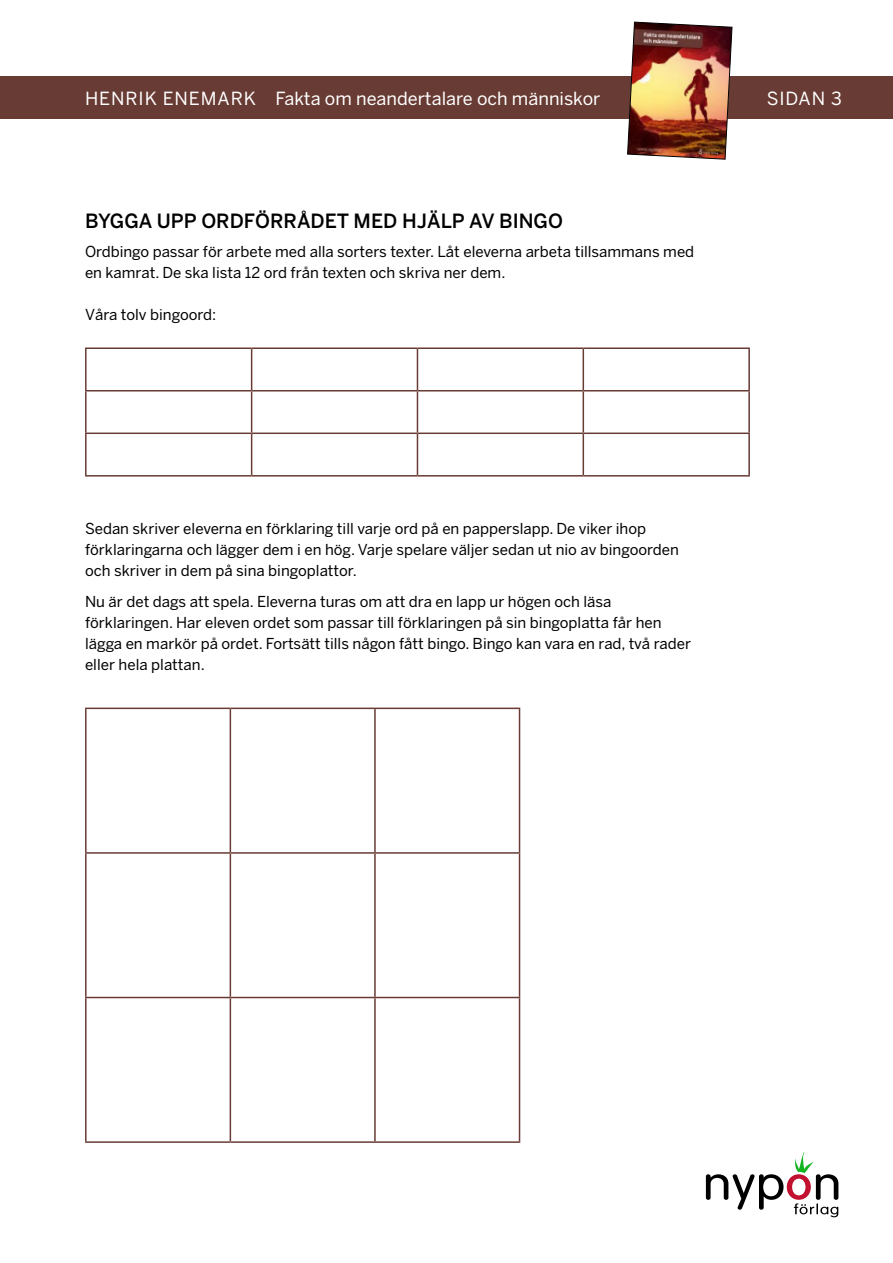
<style>
.page{position:relative;width:893px;height:1263px;background:#fff}
.page>*{position:absolute;margin:0;border:0;box-sizing:border-box;transform-origin:0 0}
.t1{font:500 19.5px "Benton Sans";color:#000}
.t2{font:18px "Benton Sans";color:#fff}
.t3{font:15px/21px "Benton Sans";color:#000}
</style>
<div class="page">
<div style="left:0;top:77px;width:893px;height:42px;background:#683b34"></div>
<img style="left:627px;top:21px;width:106px;height:139px">
<svg style="left:706px;top:1152px;width:132px;height:65px"></svg>
<hr style="left:85px;top:347px;width:167px;height:2px;background:#683b34">
<hr style="left:85px;top:349px;width:2px;height:41px;background:#683b34">
<hr style="left:252px;top:347px;width:165px;height:2px;background:#683b34">
<hr style="left:251px;top:349px;width:1px;height:41px;background:#683b34">
<hr style="left:417px;top:347px;width:166px;height:2px;background:#683b34">
<hr style="left:417px;top:349px;width:1px;height:41px;background:#683b34">
<hr style="left:583px;top:347px;width:167px;height:2px;background:#683b34">
<hr style="left:583px;top:349px;width:1px;height:41px;background:#683b34">
<hr style="left:748px;top:349px;width:2px;height:41px;background:#683b34">
<hr style="left:85px;top:390px;width:167px;height:1px;background:#683b34">
<hr style="left:85px;top:391px;width:2px;height:41px;background:#683b34">
<hr style="left:252px;top:390px;width:165px;height:1px;background:#683b34">
<hr style="left:251px;top:391px;width:1px;height:41px;background:#683b34">
<hr style="left:417px;top:390px;width:166px;height:1px;background:#683b34">
<hr style="left:417px;top:391px;width:1px;height:41px;background:#683b34">
<hr style="left:583px;top:390px;width:167px;height:1px;background:#683b34">
<hr style="left:583px;top:391px;width:1px;height:41px;background:#683b34">
<hr style="left:748px;top:391px;width:2px;height:41px;background:#683b34">
<hr style="left:85px;top:432px;width:167px;height:2px;background:#683b34">
<hr style="left:85px;top:434px;width:2px;height:41px;background:#683b34">
<hr style="left:252px;top:432px;width:165px;height:2px;background:#683b34">
<hr style="left:251px;top:434px;width:1px;height:41px;background:#683b34">
<hr style="left:417px;top:432px;width:166px;height:2px;background:#683b34">
<hr style="left:417px;top:434px;width:1px;height:41px;background:#683b34">
<hr style="left:583px;top:432px;width:167px;height:2px;background:#683b34">
<hr style="left:583px;top:434px;width:1px;height:41px;background:#683b34">
<hr style="left:748px;top:434px;width:2px;height:41px;background:#683b34">
<hr style="left:85px;top:475px;width:167px;height:2px;background:#683b34">
<hr style="left:252px;top:475px;width:165px;height:2px;background:#683b34">
<hr style="left:417px;top:475px;width:166px;height:2px;background:#683b34">
<hr style="left:583px;top:475px;width:167px;height:2px;background:#683b34">
<hr style="left:85px;top:708px;width:145px;height:1px;background:#683b34">
<hr style="left:85px;top:709px;width:2px;height:143px;background:#683b34">
<hr style="left:230px;top:708px;width:145px;height:1px;background:#683b34">
<hr style="left:230px;top:709px;width:1px;height:143px;background:#683b34">
<hr style="left:375px;top:708px;width:145px;height:1px;background:#683b34">
<hr style="left:374px;top:709px;width:2px;height:143px;background:#683b34">
<hr style="left:519px;top:709px;width:1px;height:143px;background:#683b34">
<hr style="left:85px;top:852px;width:145px;height:2px;background:#683b34">
<hr style="left:85px;top:854px;width:2px;height:143px;background:#683b34">
<hr style="left:230px;top:852px;width:145px;height:2px;background:#683b34">
<hr style="left:230px;top:854px;width:1px;height:143px;background:#683b34">
<hr style="left:375px;top:852px;width:145px;height:2px;background:#683b34">
<hr style="left:374px;top:854px;width:2px;height:143px;background:#683b34">
<hr style="left:519px;top:854px;width:1px;height:143px;background:#683b34">
<hr style="left:85px;top:997px;width:145px;height:1px;background:#683b34">
<hr style="left:85px;top:998px;width:2px;height:143px;background:#683b34">
<hr style="left:230px;top:997px;width:145px;height:1px;background:#683b34">
<hr style="left:230px;top:998px;width:1px;height:143px;background:#683b34">
<hr style="left:375px;top:997px;width:145px;height:1px;background:#683b34">
<hr style="left:374px;top:998px;width:2px;height:143px;background:#683b34">
<hr style="left:519px;top:998px;width:1px;height:143px;background:#683b34">
<hr style="left:85px;top:1141px;width:145px;height:2px;background:#683b34">
<hr style="left:230px;top:1141px;width:145px;height:2px;background:#683b34">
<hr style="left:375px;top:1141px;width:145px;height:2px;background:#683b34">
<p class="t2" style="left:85px;top:88px;width:517px">HENRIK ENEMARK Fakta om neandertalare och människor</p>
<p class="t2" style="left:767px;top:88px;width:77px">SIDAN 3</p>
<h1 class="t1" style="left:85px;top:210px;width:479px">BYGGA UPP ORDFÖRRÅDET MED HJÄLP AV BINGO</h1>
<p class="t3" style="left:85px;top:242px;width:611px">Ordbingo passar för arbete med alla sorters texter. Låt eleverna arbeta tillsammans med en kamrat. De ska lista 12 ord från texten och skriva ner dem.</p>
<p class="t3" style="left:85px;top:305px;width:133px">Våra tolv bingoord:</p>
<p class="t3" style="left:85px;top:518px;width:595px">Sedan skriver eleverna en förklaring till varje ord på en papperslapp. De viker ihop förklaringarna och lägger dem i en hög. Varje spelare väljer sedan ut nio av bingoorden och skriver in dem på sina bingoplattor.</p>
<p class="t3" style="left:85px;top:591px;width:607px">Nu är det dags att spela. Eleverna turas om att dra en lapp ur högen och läsa förklaringen. Har eleven ordet som passar till förklaringen på sin bingoplatta får hen lägga en markör på ordet. Fortsätt tills någon fått bingo. Bingo kan vara en rad, två rader eller hela plattan.</p>
</div>
